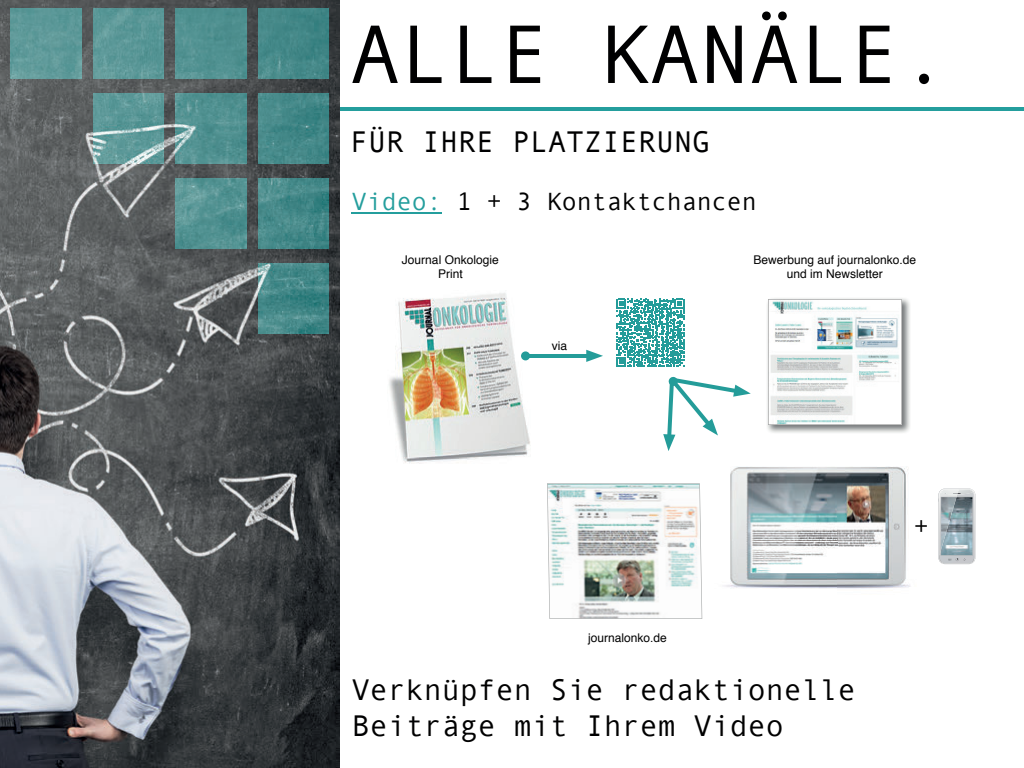
<style>
.page{position:relative;width:1024px;height:768px;background:#fff}
.page>*{position:absolute;margin:0;border:0;box-sizing:border-box;transform-origin:0 0}
.t1{font:83.2px "Andale Mono";color:#000001}
.t2{font:30px/36px "Andale Mono";color:#000001}
.t3{font:25px "Andale Mono";color:#000001}
.t4{font:12px/14.4px "Helvetica";color:#000001;text-align:center}
.s1{color:#249e9d}
</style>
<div class="page">
<img style="left:0;top:0;width:340px;height:768px">
<img style="left:11px;top:8px;width:70px;height:71px">
<img style="left:93px;top:8px;width:71px;height:71px">
<img style="left:93px;top:93px;width:71px;height:71px">
<img style="left:176px;top:8px;width:70px;height:71px">
<img style="left:176px;top:93px;width:70px;height:71px">
<img style="left:176px;top:178px;width:70px;height:71px">
<img style="left:258px;top:8px;width:71px;height:71px">
<img style="left:258px;top:93px;width:71px;height:71px">
<img style="left:258px;top:178px;width:71px;height:71px">
<img style="left:258px;top:263px;width:71px;height:71px">
<hr style="left:340px;top:108px;width:684px;height:3px;background:#249e9d">
<hr style="left:352px;top:212px;width:90px;height:1px;background:#249e9d">
<img style="left:389px;top:293px;width:141px;height:171px">
<img style="left:767px;top:298px;width:143px;height:135px">
<svg style="left:768px;top:299px;width:134px;height:126px"></svg>
<svg style="left:616px;top:299px;width:68px;height:68px"></svg>
<hr style="left:523px;top:354px;width:70px;height:4px;background:#249c99">
<svg style="left:586px;top:350px;width:17px;height:12px"></svg>
<svg style="left:663px;top:377px;width:88px;height:74px"></svg>
<div style="left:521px;top:351px;width:9px;height:9px;background:#249c99;border-radius:50%"></div>
<img style="left:547px;top:483px;width:155px;height:136px">
<img style="left:724px;top:466px;width:186px;height:123px">
<svg style="left:938px;top:489px;width:37px;height:75px;background:#a2b0b6"></svg>
<h1 class="t1" style="left:350px;top:8px;width:601px">ALLE KANÄLE.</h1>
<h2 class="t2" style="left:350px;top:123px;width:362px">FÜR IHRE PLATZIERUNG</h2>
<h3 class="t3" style="left:352px;top:188px;width:407px"><span class="s1">Video:</span> 1 + 3 Kontaktchancen</h3>
<p class="t4" style="left:402px;top:253px;width:98px">Journal Onkologie<br>Print</p>
<p class="t4" style="left:552px;top:339px;width:17px">via</p>
<p class="t4" style="left:588px;top:631px;width:80px">journalonko.de</p>
<p class="t4" style="left:754px;top:253px;width:164px">Bewerbung auf journalonko.de und im Newsletter</p>
<h3 class="t3" style="left:914px;top:512px;width:16px">+</h3>
<h2 class="t2" style="left:352px;top:672px;width:506px">Verknüpfen Sie redaktionelle<br>Beiträge mit Ihrem Video</h2>
</div>
